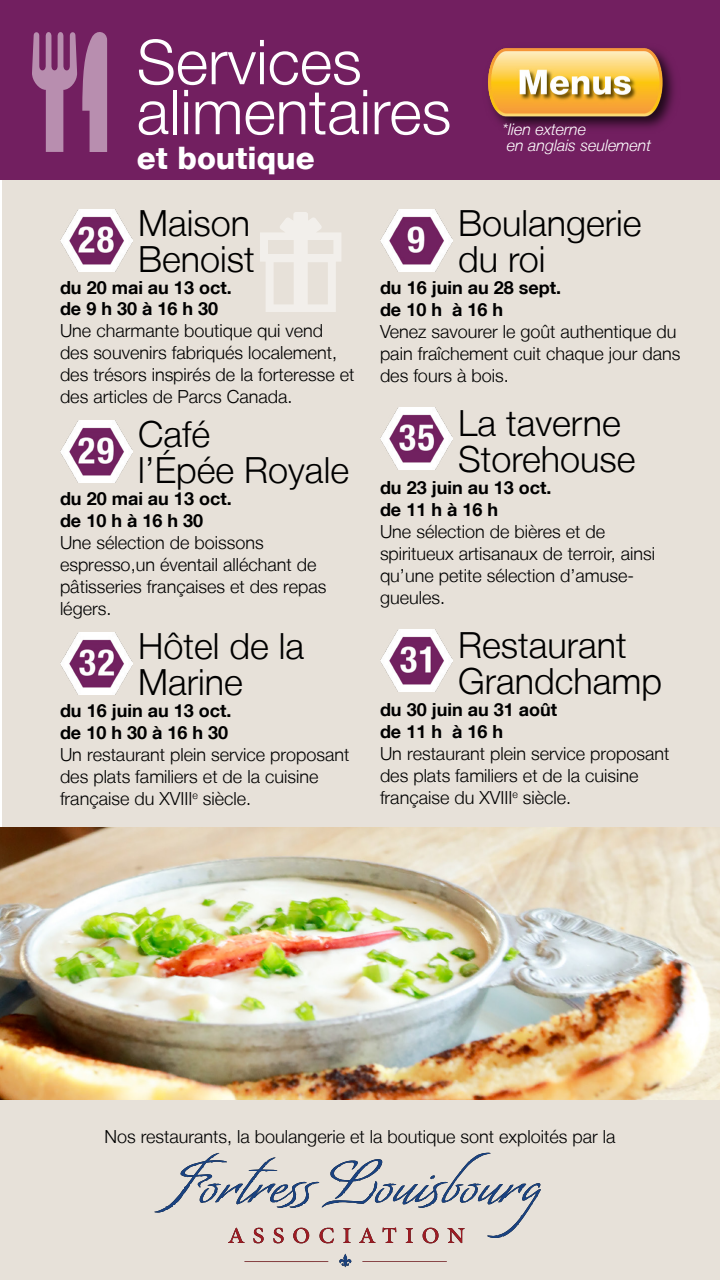
<style>
.page{position:relative;width:720px;height:1280px;background:#fff}
.page>*{position:absolute;margin:0;border:0;box-sizing:border-box;transform-origin:0 0}
.t1{font:300 62px/50px "Helvetica Neue LT";color:#fff}
.t2{font:300 36px/36px "Helvetica Neue LT";color:#000}
.t3{font:800 31px "Helvetica Neue LT";color:#fff}
.t4{font:300 18px/22px "Helvetica Neue LT";color:#000}
.t5{font:700 18px/22px "Helvetica Neue LT";color:#000}
.t6{font:italic 300 16px/16px "Helvetica Neue LT";color:#fff}
</style>
<div class="page">
<div style="left:2px;top:167px;width:718px;height:661px;background:#e7e1d9"></div>
<img style="left:0;top:828px;width:720px;height:272px">
<div style="left:0;top:1100px;width:720px;height:180px;background:#e7e1d9"></div>
<div style="left:0;top:0;width:720px;height:180px;background:#721f60"></div>
<svg style="left:339px;top:1254px;width:12px;height:13px"></svg>
<svg style="left:244px;top:1261px;width:85px;height:1px"></svg>
<svg style="left:362px;top:1261px;width:85px;height:1px"></svg>
<svg style="left:154px;top:1153px;width:387px;height:91px"></svg>
<img style="left:60px;top:209px;width:72px;height:62px">
<img style="left:60px;top:420px;width:72px;height:63px">
<img style="left:60px;top:632px;width:72px;height:62px">
<img style="left:380px;top:209px;width:72px;height:62px">
<img style="left:380px;top:407px;width:72px;height:62px">
<img style="left:380px;top:630px;width:72px;height:62px">
<img style="left:488px;top:48px;width:186px;height:80px">
<svg style="left:32px;top:32px;width:75px;height:120px"></svg>
<svg style="left:260px;top:212px;width:81px;height:100px"></svg>
<h1 class="t1" style="left:137px;top:36px;width:316px">Services alimentaires</h1>
<h3 class="t3" style="left:137px;top:140px;width:180px">et boutique</h3>
<h2 class="t2" style="left:138px;top:204px;width:118px">Maison<br>Benoist</h2>
<p class="t5" style="left:60px;top:276px;width:173px;line-height:21.6px">du 20 mai au 13 oct. de 9 h 30 à 16 h 30</p>
<p class="t4" style="left:60px;top:320px;width:296px">Une charmante boutique qui vend des souvenirs fabriqués localement, des trésors inspirés de la forteresse et des articles de Parcs Canada.</p>
<h2 class="t2" style="left:138px;top:416px;width:212px">Café<br>l’Épée Royale</h2>
<p class="t5" style="left:60px;top:487px;width:173px">du 20 mai au 13 oct. de 10 h à 16 h 30</p>
<p class="t4" style="left:60px;top:532px;width:268px">Une sélection de boissons espresso,un éventail alléchant de pâtisseries françaises et des repas légers.</p>
<h2 class="t2" style="left:138px;top:628px;width:168px">Hôtel de la<br>Marine</h2>
<p class="t5" style="left:60px;top:699px;width:173px">du 16 juin au 13 oct. de 10 h 30 à 16 h 30</p>
<p class="t4" style="left:60px;top:744px;width:291px">Un restaurant plein service proposant des plats familiers et de la cuisine française du XVIII<sup>e</sup> siècle.</p>
<p class="t6" style="left:502px;top:121px;width:150px">*lien externe<br>en anglais seulement</p>
<h2 class="t2" style="left:458px;top:204px;width:185px">Boulangerie du roi</h2>
<p class="t5" style="left:380px;top:276px;width:183px">du 16 juin au 28 sept. de 10 h à 16 h</p>
<p class="t4" style="left:380px;top:320px;width:302px">Venez savourer le goût authentique du pain fraîchement cuit chaque jour dans des fours à bois.</p>
<h2 class="t2" style="left:458px;top:404px;width:179px">La taverne<br>Storehouse</h2>
<p class="t5" style="left:380px;top:476px;width:173px">du 23 juin au 13 oct. de 11 h à 16 h</p>
<p class="t4" style="left:380px;top:520px;width:277px">Une sélection de bières et de spiritueux artisanaux de terroir, ainsi qu’une petite sélection d’amuse&shy;gueules.</p>
<h2 class="t2" style="left:458px;top:626px;width:206px">Restaurant<br>Grandchamp</h2>
<p class="t5" style="left:380px;top:698px;width:179px">du 30 juin au 31 août de 11 h à 16 h</p>
<p class="t4" style="left:380px;top:742px;width:291px">Un restaurant plein service proposant des plats familiers et de la cuisine française du XVIII<sup>e</sup> siècle.</p>
<p class="t4" style="left:105px;top:1125px;width:512px">Nos restaurants, la boulangerie et la boutique sont exploités par la</p>
</div>
